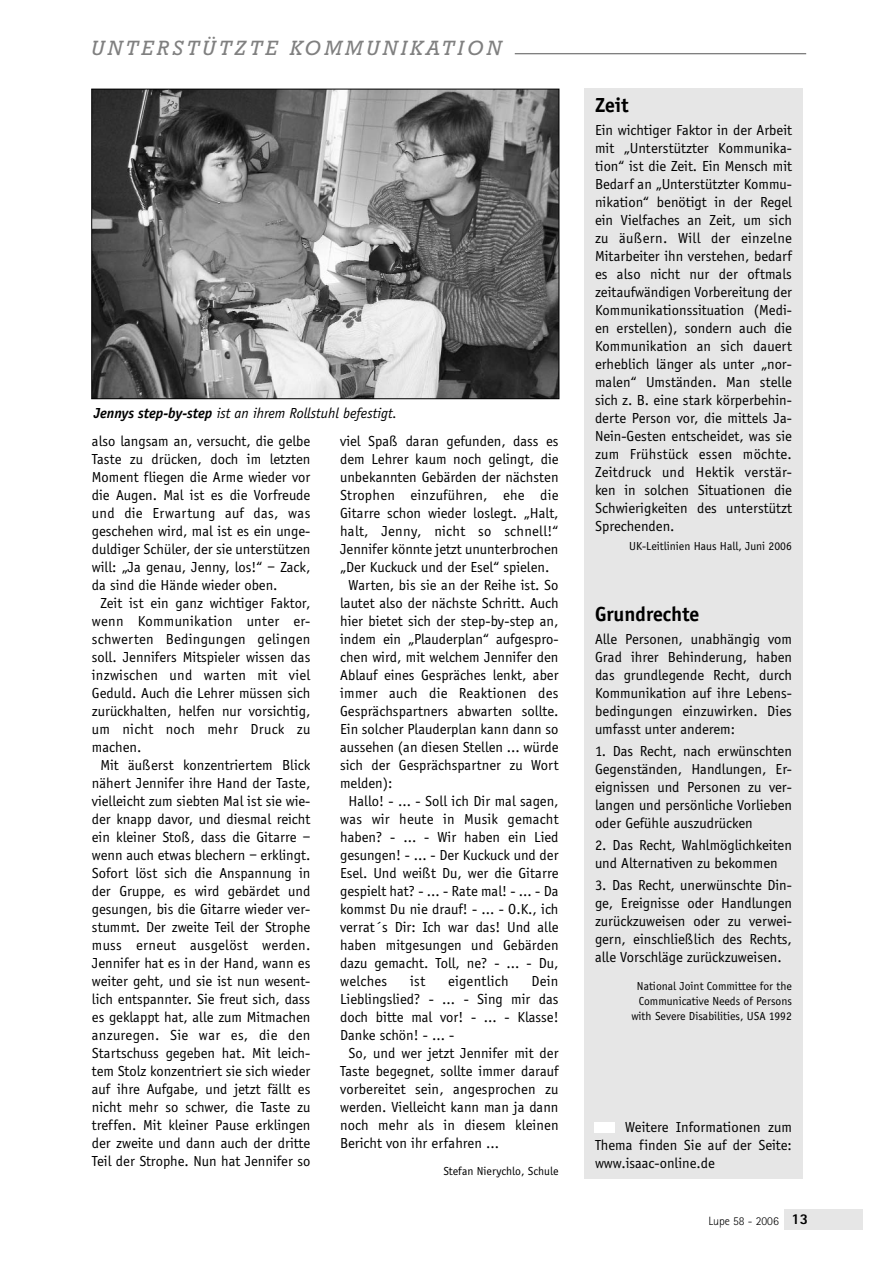
<style>
.page{position:relative;width:893px;height:1263px;background:#fff}
.page>*{position:absolute;margin:0;border:0;box-sizing:border-box;transform-origin:0 0}
.t1{font:italic 21px "Rockwell";letter-spacing:.16em;color:#808080}
.t2{font:700 21px "Officina Sans";color:#000}
.t3{font:15px/18px "Officina Sans";color:#000;text-align:justify}
.t4{font:15px "Officina Sans";letter-spacing:.02em;color:#000}
.t5{font:italic 15px "Officina Sans";color:#000}
.t6{font:12px/15px "Officina Sans";color:#000;text-align:right}
.t7{font:300 12px "Rotis Sans Serif";color:#000}
.s1{font-weight:700}
.s2{font-weight:800;font-size:15px}
</style>
<div class="page">
<div style="left:784px;top:1210px;width:79px;height:20px;background:#e6e6e6"></div>
<hr style="left:514px;top:53px;width:292px;height:1px;background:#808080">
<img style="left:93px;top:91px;width:464px;height:306px">
<div style="left:91px;top:89px;width:468px;height:310px;border:1px solid #000"></div>
<div style="left:584px;top:88px;width:218px;height:1091px;background:#e6e6e6"></div>
<div style="left:594px;top:1123px;width:21px;height:10px;background:#fff"></div>
<h1 class="t1" style="left:91px;top:40px;width:412px">UNTERSTÜTZTE KOMMUNIKATION</h1>
<p class="t5" style="left:94px;top:407px;width:305px"><span class="s1">Jennys step-by-step</span> ist an ihrem Rollstuhl befestigt.</p>
<p class="t3" style="left:92px;top:433px;width:220px">also langsam an, versucht, die gelbe</p>
<p class="t3" style="left:92px;top:451px;width:220px">Taste zu drücken, doch im letzten</p>
<p class="t3" style="left:92px;top:469px;width:220px">Moment fliegen die Arme wieder vor</p>
<p class="t3" style="left:92px;top:487px;width:220px">die Augen. Mal ist es die Vorfreude</p>
<p class="t4" style="left:92px;top:507px;width:220px">und die Erwartung auf das, was</p>
<p class="t3" style="left:92px;top:523px;width:220px">geschehen wird, mal ist es ein unge-</p>
<p class="t3" style="left:92px;top:541px;width:220px">duldiger Schüler, der sie unterstützen</p>
<p class="t3" style="left:92px;top:559px;width:220px">will: „Ja genau, Jenny, los!“ – Zack,</p>
<p class="t3" style="left:92px;top:577px;width:187px">da sind die Hände wieder oben.</p>
<p class="t3" style="left:100px;top:595px;width:211px">Zeit ist ein ganz wichtiger Faktor,</p>
<p class="t4" style="left:92px;top:615px;width:220px">wenn Kommunikation unter er-</p>
<p class="t4" style="left:92px;top:633px;width:220px">schwerten Bedingungen gelingen</p>
<p class="t3" style="left:92px;top:649px;width:220px">soll. Jennifers Mitspieler wissen das</p>
<p class="t4" style="left:92px;top:669px;width:220px">inzwischen und warten mit viel</p>
<p class="t3" style="left:92px;top:685px;width:220px">Geduld. Auch die Lehrer müssen sich</p>
<p class="t3" style="left:92px;top:703px;width:220px">zurückhalten, helfen nur vorsichtig,</p>
<p class="t4" style="left:92px;top:723px;width:220px">um nicht noch mehr Druck zu</p>
<p class="t3" style="left:92px;top:739px;width:51px">machen.</p>
<p class="t3" style="left:100px;top:757px;width:211px">Mit äußerst konzentriertem Blick</p>
<p class="t3" style="left:92px;top:775px;width:220px">nähert Jennifer ihre Hand der Taste,</p>
<p class="t3" style="left:92px;top:793px;width:220px">vielleicht zum siebten Mal ist sie wie-</p>
<p class="t3" style="left:92px;top:811px;width:220px">der knapp davor, und diesmal reicht</p>
<p class="t3" style="left:92px;top:829px;width:220px">ein kleiner Stoß, dass die Gitarre –</p>
<p class="t3" style="left:92px;top:847px;width:220px">wenn auch etwas blechern – erklingt.</p>
<p class="t3" style="left:92px;top:865px;width:220px">Sofort löst sich die Anspannung in</p>
<p class="t3" style="left:92px;top:883px;width:220px">der Gruppe, es wird gebärdet und</p>
<p class="t3" style="left:92px;top:901px;width:220px">gesungen, bis die Gitarre wieder ver-</p>
<p class="t3" style="left:92px;top:919px;width:220px">stummt. Der zweite Teil der Strophe</p>
<p class="t4" style="left:92px;top:939px;width:220px">muss erneut ausgelöst werden.</p>
<p class="t3" style="left:92px;top:955px;width:220px">Jennifer hat es in der Hand, wann es</p>
<p class="t3" style="left:92px;top:973px;width:220px">weiter geht, und sie ist nun wesent-</p>
<p class="t3" style="left:92px;top:991px;width:220px">lich entspannter. Sie freut sich, dass</p>
<p class="t3" style="left:92px;top:1009px;width:220px">es geklappt hat, alle zum Mitmachen</p>
<p class="t4" style="left:92px;top:1029px;width:220px">anzuregen. Sie war es, die den</p>
<p class="t3" style="left:92px;top:1045px;width:220px">Startschuss gegeben hat. Mit leich-</p>
<p class="t3" style="left:92px;top:1063px;width:220px">tem Stolz konzentriert sie sich wieder</p>
<p class="t3" style="left:92px;top:1081px;width:220px">auf ihre Aufgabe, und jetzt fällt es</p>
<p class="t3" style="left:92px;top:1099px;width:220px">nicht mehr so schwer, die Taste zu</p>
<p class="t3" style="left:92px;top:1117px;width:220px">treffen. Mit kleiner Pause erklingen</p>
<p class="t3" style="left:92px;top:1135px;width:220px">der zweite und dann auch der dritte</p>
<p class="t3" style="left:92px;top:1153px;width:220px">Teil der Strophe. Nun hat Jennifer so</p>
<p class="t3" style="left:340px;top:433px;width:220px">viel Spaß daran gefunden, dass es</p>
<p class="t3" style="left:340px;top:451px;width:220px">dem Lehrer kaum noch gelingt, die</p>
<p class="t3" style="left:340px;top:469px;width:220px">unbekannten Gebärden der nächsten</p>
<p class="t4" style="left:340px;top:489px;width:220px">Strophen einzuführen, ehe die</p>
<p class="t3" style="left:340px;top:505px;width:220px">Gitarre schon wieder loslegt. „Halt,</p>
<p class="t4" style="left:340px;top:525px;width:220px">halt, Jenny, nicht so schnell!“</p>
<p class="t3" style="left:340px;top:541px;width:220px">Jennifer könnte jetzt ununterbrochen</p>
<p class="t3" style="left:340px;top:559px;width:211px">„Der Kuckuck und der Esel“ spielen.</p>
<p class="t3" style="left:348px;top:577px;width:211px">Warten, bis sie an der Reihe ist. So</p>
<p class="t3" style="left:340px;top:595px;width:220px">lautet also der nächste Schritt. Auch</p>
<p class="t3" style="left:340px;top:613px;width:220px">hier bietet sich der step-by-step an,</p>
<p class="t3" style="left:340px;top:631px;width:220px">indem ein „Plauderplan“ aufgespro-</p>
<p class="t3" style="left:340px;top:649px;width:220px">chen wird, mit welchem Jennifer den</p>
<p class="t3" style="left:340px;top:667px;width:220px">Ablauf eines Gespräches lenkt, aber</p>
<p class="t4" style="left:340px;top:687px;width:220px">immer auch die Reaktionen des</p>
<p class="t3" style="left:340px;top:703px;width:220px">Gesprächspartners abwarten sollte.</p>
<p class="t3" style="left:340px;top:721px;width:220px">Ein solcher Plauderplan kann dann so</p>
<p class="t3" style="left:340px;top:739px;width:220px">aussehen (an diesen Stellen ... würde</p>
<p class="t3" style="left:340px;top:757px;width:220px">sich der Gesprächspartner zu Wort</p>
<p class="t3" style="left:340px;top:775px;width:54px">melden):</p>
<p class="t3" style="left:348px;top:793px;width:211px">Hallo! - … - Soll ich Dir mal sagen,</p>
<p class="t3" style="left:340px;top:811px;width:220px">was wir heute in Musik gemacht</p>
<p class="t3" style="left:340px;top:829px;width:220px">haben? - … - Wir haben ein Lied</p>
<p class="t3" style="left:340px;top:847px;width:220px">gesungen! - … - Der Kuckuck und der</p>
<p class="t3" style="left:340px;top:865px;width:220px">Esel. Und weißt Du, wer die Gitarre</p>
<p class="t3" style="left:340px;top:883px;width:220px">gespielt hat? - … - Rate mal! - … - Da</p>
<p class="t3" style="left:340px;top:901px;width:220px">kommst Du nie drauf! - … - O.K., ich</p>
<p class="t3" style="left:340px;top:919px;width:220px">verrat´s Dir: Ich war das! Und alle</p>
<p class="t3" style="left:340px;top:937px;width:220px">haben mitgesungen und Gebärden</p>
<p class="t3" style="left:340px;top:955px;width:220px">dazu gemacht. Toll, ne? - … - Du,</p>
<p class="t4" style="left:340px;top:975px;width:49px">welches</p>
<p class="t3" style="left:410px;top:973px;width:17px">ist</p>
<p class="t4" style="left:448px;top:975px;width:62px">eigentlich</p>
<p class="t3" style="left:531px;top:973px;width:29px">Dein</p>
<p class="t3" style="left:340px;top:991px;width:220px">Lieblingslied? - … - Sing mir das</p>
<p class="t3" style="left:340px;top:1009px;width:220px">doch bitte mal vor! - … - Klasse!</p>
<p class="t3" style="left:340px;top:1027px;width:116px">Danke schön! - … -</p>
<p class="t3" style="left:348px;top:1045px;width:211px">So, und wer jetzt Jennifer mit der</p>
<p class="t3" style="left:340px;top:1063px;width:220px">Taste begegnet, sollte immer darauf</p>
<p class="t3" style="left:340px;top:1081px;width:220px">vorbereitet sein, angesprochen zu</p>
<p class="t3" style="left:340px;top:1099px;width:220px">werden. Vielleicht kann man ja dann</p>
<p class="t3" style="left:340px;top:1117px;width:220px">noch mehr als in diesem kleinen</p>
<p class="t3" style="left:340px;top:1135px;width:160px">Bericht von ihr erfahren …</p>
<p class="t6" style="left:443px;top:1164px;width:116px">Stefan Nierychlo, Schule</p>
<h1 class="t2" style="left:595px;top:97px;width:35px">Zeit</h1>
<p class="t3" style="left:595px;top:122px;width:198px">Ein wichtiger Faktor in der Arbeit mit „Unterstützter Kommunika&shy;tion“ ist die Zeit. Ein Mensch mit Bedarf an „Unterstützter Kommu&shy;nikation“ benötigt in der Regel ein Vielfaches an Zeit, um sich zu äußern. Will der einzelne Mitarbeiter ihn verstehen, bedarf es also nicht nur der oftmals zeitaufwändigen Vorbereitung der Kommunikationssituation (Medi&shy;en erstellen), sondern auch die Kommunikation an sich dauert erheblich länger als unter „nor&shy;malen“ Umständen. Man stelle sich z. B. eine stark körperbehin&shy;derte Person vor, die mittels Ja-Nein-Gesten entscheidet, was sie zum Frühstück essen möchte.<br>Zeitdruck und Hektik verstär&shy;ken in solchen Situationen die Schwierigkeiten des unterstützt Sprechenden.</p>
<p class="t6" style="left:629px;top:539px;width:164px">UK-Leitlinien Haus Hall, Juni 2006</p>
<h1 class="t2" style="left:595px;top:606px;width:106px">Grundrechte</h1>
<p class="t3" style="left:595px;top:631px;width:198px">Alle Personen, unabhängig vom Grad ihrer Behinderung, haben das grundlegende Recht, durch Kommunikation auf ihre Lebens&shy;bedingungen einzuwirken. Dies umfasst unter anderem:</p>
<p class="t3" style="left:595px;top:743px;width:198px">1. Das Recht, nach erwünschten Gegenständen, Handlungen, Er&shy;eignissen und Personen zu ver&shy;langen und persönliche Vorlieben oder Gefühle auszudrücken</p>
<p class="t3" style="left:595px;top:837px;width:198px">2. Das Recht, Wahlmöglichkeiten und Alternativen zu bekommen</p>
<p class="t3" style="left:595px;top:878px;width:198px">3. Das Recht, unerwünschte Din&shy;ge, Ereignisse oder Handlungen zurückzuweisen oder zu verwei&shy;gern, einschließlich des Rechts, alle Vorschläge zurückzuweisen.</p>
<p class="t6" style="left:631px;top:980px;width:162px">National Joint Committee for the<br>Communicative Needs of Persons with Severe Disabilities, USA 1992</p>
<p class="t3" style="left:595px;top:1120px;width:198px;text-indent:30px">Weitere Informationen zum Thema finden Sie auf der Seite: www.isaac-online.de</p>
<p class="t7" style="left:708px;top:1217px;width:101px">Lupe 58 - 2006 <span class="s2">13</span></p>
</div>
